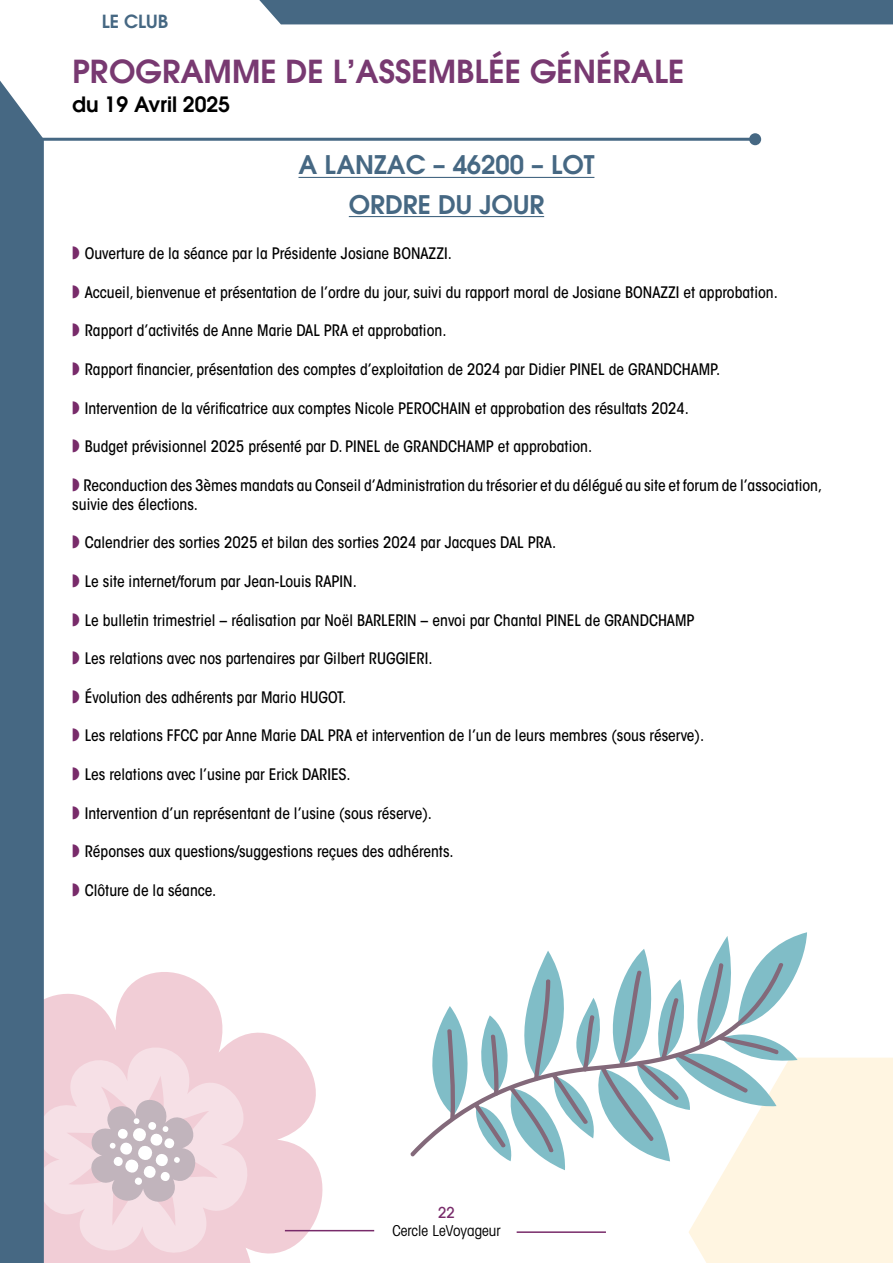
<style>
.page{position:relative;width:893px;height:1263px;background:#fff}
.page>*{position:absolute;margin:0;border:0;box-sizing:border-box;transform-origin:0 0}
.t1{font:600 31.5px "ITC Avant Garde Std";color:#783971}
.t2{font:600 25.5px/39.2px "ITC Avant Garde Std";color:#466883;text-align:center}
.t3{font:600 21px "ITC Avant Garde Std";color:#000}
.t4{font:600 18px "ITC Avant Garde Std";color:#466883}
.t5{font:500 condensed 15.75px/18.9px "ITC Avant Garde Std";color:#000}
.t6{font:condensed 15px "Avant Garde";color:#000}
.t7{font:500 15px "Avant Garde";color:#782b6a}
.s1{color:#782b6a}
</style>
<div class="page">
<svg style="left:44px;top:972px;width:249px;height:282px;fill:#f1cdd6"></svg>
<svg style="left:44px;top:1028px;width:229px;height:235px;background:#f2d3db"></svg>
<svg style="left:66px;top:1076px;width:152px;height:150px;background:#e7d3d9"></svg>
<hr style="left:285px;top:1230px;width:89px;height:1px;background:#782b6a">
<svg style="left:293px;top:932px;width:600px;height:331px"></svg>
<hr style="left:298px;top:177px;width:296px;height:1px;background:#466883">
<hr style="left:349px;top:216px;width:195px;height:1px;background:#466883">
<div style="left:259px;top:0;width:634px;height:24px;background:#466883"></div>
<div style="left:0;top:81px;width:44px;height:1182px;background:#466883"></div>
<hr style="left:0;top:138px;width:755px;height:3px;background:#466883">
<div style="left:749px;top:133px;width:12px;height:12px;background:#466883;border-radius:50%"></div>
<p class="t4" style="left:102px;top:10px;width:68px">LE CLUB</p>
<h1 class="t1" style="left:72px;top:51px;width:614px">PROGRAMME DE L’ASSEMBLÉE GÉNÉRALE</h1>
<h3 class="t3" style="left:72px;top:91px;width:159px">du 19 Avril 2025</h3>
<h2 class="t2" style="left:298px;top:145px;width:297px">A LANZAC – 46200 – LOT<br>ORDRE DU JOUR</h2>
<p class="t5" style="left:72px;top:244px;width:381px"><span class="s1">◗</span> Ouverture de la séance par la Présidente Josiane BONAZZI.</p>
<p class="t5" style="left:72px;top:283px;width:707px"><span class="s1">◗</span> Accueil, bienvenue et présentation de l’ordre du jour, suivi du rapport moral de Josiane BONAZZI et approbation.</p>
<p class="t5" style="left:72px;top:321px;width:376px"><span class="s1">◗</span> Rapport d’activités de Anne Marie DAL PRA et approbation.</p>
<p class="t5" style="left:72px;top:360px;width:649px"><span class="s1">◗</span> Rapport financier, présentation des comptes d’exploitation de 2024 par Didier PINEL de GRANDCHAMP.</p>
<p class="t5" style="left:72px;top:398px;width:618px"><span class="s1">◗</span> Intervention de la vérificatrice aux comptes Nicole PEROCHAIN et approbation des résultats 2024.</p>
<p class="t5" style="left:72px;top:437px;width:521px"><span class="s1">◗</span> Budget prévisionnel 2025 présenté par D. PINEL de GRANDCHAMP et approbation.</p>
<p class="t5" style="left:72px;top:476px;width:751px"><span class="s1">◗</span> Reconduction des 3èmes mandats au Conseil d’Administration du trésorier et du délégué au site et forum de l’association, suivie des élections.</p>
<p class="t5" style="left:72px;top:533px;width:485px"><span class="s1">◗</span> Calendrier des sorties 2025 et bilan des sorties 2024 par Jacques DAL PRA.</p>
<p class="t5" style="left:72px;top:572px;width:286px"><span class="s1">◗</span> Le site internet/forum par Jean-Louis RAPIN.</p>
<p class="t5" style="left:72px;top:610px;width:624px"><span class="s1">◗</span> Le bulletin trimestriel – réalisation par Noël BARLERIN – envoi par Chantal PINEL de GRANDCHAMP</p>
<p class="t5" style="left:72px;top:649px;width:362px"><span class="s1">◗</span> Les relations avec nos partenaires par Gilbert RUGGIERI.</p>
<p class="t5" style="left:72px;top:688px;width:276px"><span class="s1">◗</span> Évolution des adhérents par Mario HUGOT.</p>
<p class="t5" style="left:72px;top:726px;width:633px"><span class="s1">◗</span> Les relations FFCC par Anne Marie DAL PRA et intervention de l’un de leurs membres (sous réserve).</p>
<p class="t5" style="left:72px;top:765px;width:280px"><span class="s1">◗</span> Les relations avec l’usine par Erick DARIES.</p>
<p class="t5" style="left:72px;top:803px;width:361px"><span class="s1">◗</span> Intervention d’un représentant de l’usine (sous réserve).</p>
<p class="t5" style="left:72px;top:842px;width:383px"><span class="s1">◗</span> Réponses aux questions/suggestions reçues des adhérents.</p>
<p class="t5" style="left:72px;top:881px;width:146px"><span class="s1">◗</span> Clôture de la séance.</p>
<p class="t7" style="left:438px;top:1204px;width:18px">22</p>
<p class="t6" style="left:392px;top:1222px;width:110px">Cercle LeVoyageur</p>
</div>
